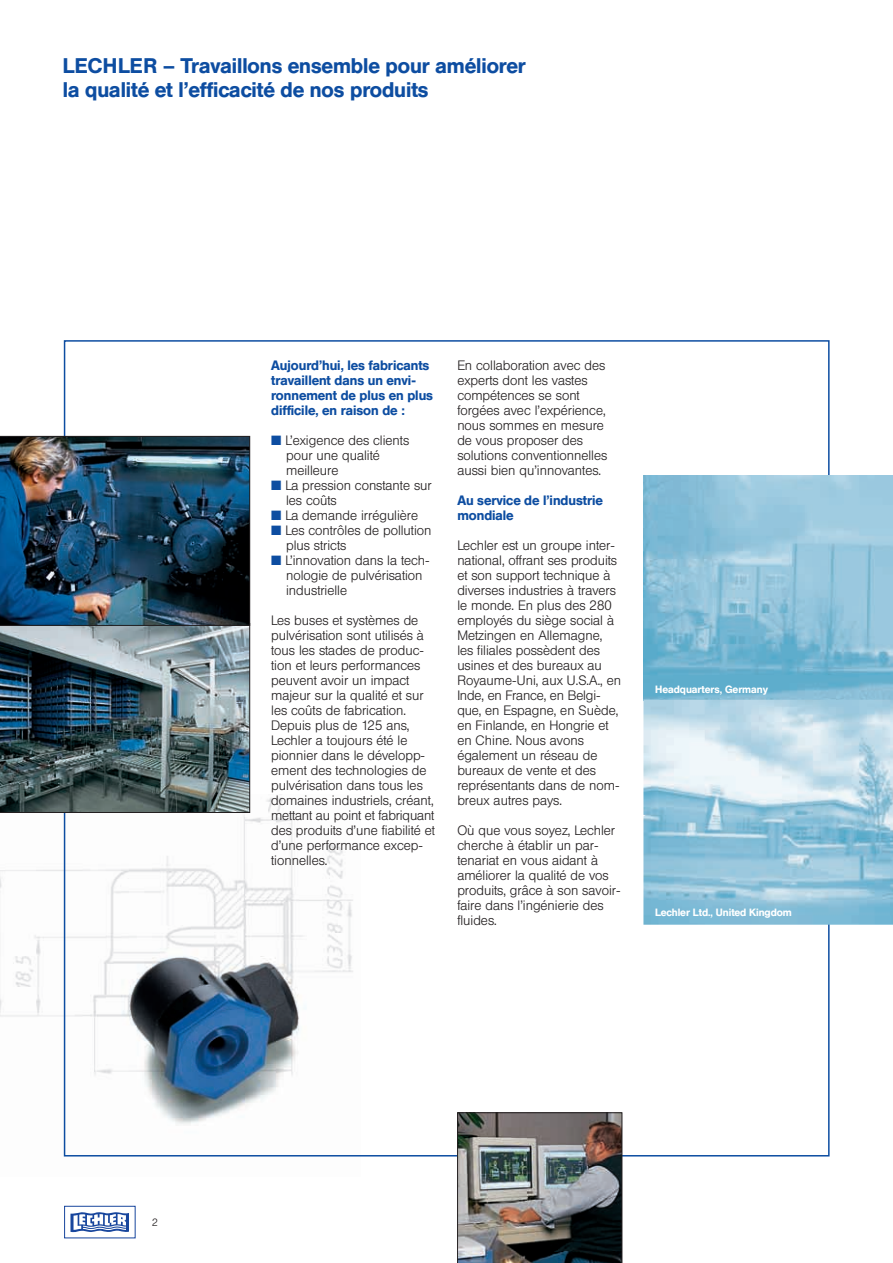
<style>
.page{position:relative;width:893px;height:1263px;background:#fff}
.page>*{position:absolute;margin:0;border:0;box-sizing:border-box;transform-origin:0 0}
.t1{font:500 21px/24px "Helvetica BQ";color:#0d4da1}
.t2{font:300 13.5px/15px "Helvetica BQ";color:#231f20}
.t3{font:500 13.5px/15px "Helvetica BQ";color:#0d4da1}
.t4{font:500 10.5px "Helvetica BQ";color:#fff}
.t5{font:300 10.5px "Helvetica BQ";color:#231f20}
.s1{color:#0d4da1}
</style>
<div class="page">
<img style="left:0;top:794px;width:353px;height:363px">
<div style="left:64px;top:1206px;width:72px;height:32px;border:1px solid #18469d"></div>
<svg style="left:70px;top:1212px;width:59px;height:20px"></svg>
<img style="left:643px;top:475px;width:249px;height:450px">
<img style="left:457px;top:1113px;width:165px;height:150px">
<img style="left:0;top:626px;width:250px;height:187px">
<img style="left:0;top:436px;width:250px;height:190px">
<h1 class="t1" style="left:63px;top:55px;width:464px">LECHLER – Travaillons ensemble pour améliorer la qualité et l’efficacité de nos produits</h1>
<p class="t3" style="left:271px;top:359px;width:163px">Aujourd’hui, les fabricants travaillent dans un envi&shy;ronnement de plus en plus difficile, en raison de :</p>
<p class="t2" style="left:286px;top:434px;width:125px;text-indent:-15px"><span class="s1">■</span> L’exigence des clients pour une qualité meilleure</p>
<p class="t2" style="left:286px;top:479px;width:147px;text-indent:-15px"><span class="s1">■</span> La pression constante sur les coûts</p>
<p class="t2" style="left:271px;top:509px;width:148px"><span class="s1">■</span> La demande irrégulière</p>
<p class="t2" style="left:286px;top:524px;width:147px;text-indent:-15px"><span class="s1">■</span> Les contrôles de pollution plus stricts</p>
<p class="t2" style="left:286px;top:554px;width:145px;text-indent:-15px"><span class="s1">■</span> L’innovation dans la tech&shy;nologie de pulvérisation industrielle</p>
<p class="t2" style="left:271px;top:614px;width:165px">Les buses et systèmes de pulvérisation sont utilisés à tous les stades de produc&shy;tion et leurs performances peuvent avoir un impact majeur sur la qualité et sur les coûts de fabrication.<br>Depuis plus de 125 ans,<br>Lechler a toujours été le pionnier dans le développ&shy;ement des technologies de pulvérisation dans tous les domaines industriels, créant, mettant au point et fabriquant des produits d’une fiabilité et d’une performance excep&shy;tionnelles.</p>
<p class="t2" style="left:457px;top:359px;width:151px">En collaboration avec des experts dont les vastes compétences se sont forgées avec l’expérience, nous sommes en mesure de vous proposer des solutions conventionnelles aussi bien qu’innovantes.</p>
<p class="t3" style="left:457px;top:494px;width:147px">Au service de l’industrie mondiale</p>
<p class="t2" style="left:457px;top:539px;width:165px">Lechler est un groupe inter&shy;national, offrant ses produits et son support technique à diverses industries à travers le monde. En plus des 280 employés du siège social à<br>Metzingen en Allemagne, les filiales possèdent des usines et des bureaux au<br>Royaume-Uni, aux U.S.A., en<br>Inde, en France, en Belgi&shy;que, en Espagne, en Suède, en Finlande, en Hongrie et en Chine. Nous avons également un réseau de bureaux de vente et des représentants dans de nom&shy;breux autres pays.</p>
<p class="t2" style="left:457px;top:824px;width:165px">Où que vous soyez, Lechler cherche à établir un par&shy;tenariat en vous aidant à améliorer la qualité de vos produits, grâce à son savoir&shy;faire dans l’ingénierie des fluides.</p>
<p class="t4" style="left:655px;top:685px;width:114px">Headquarters, Germany</p>
<p class="t4" style="left:655px;top:908px;width:138px">Lechler Ltd., United Kingdom</p>
<p class="t5" style="left:152px;top:1218px;width:7px">2</p>
</div>
